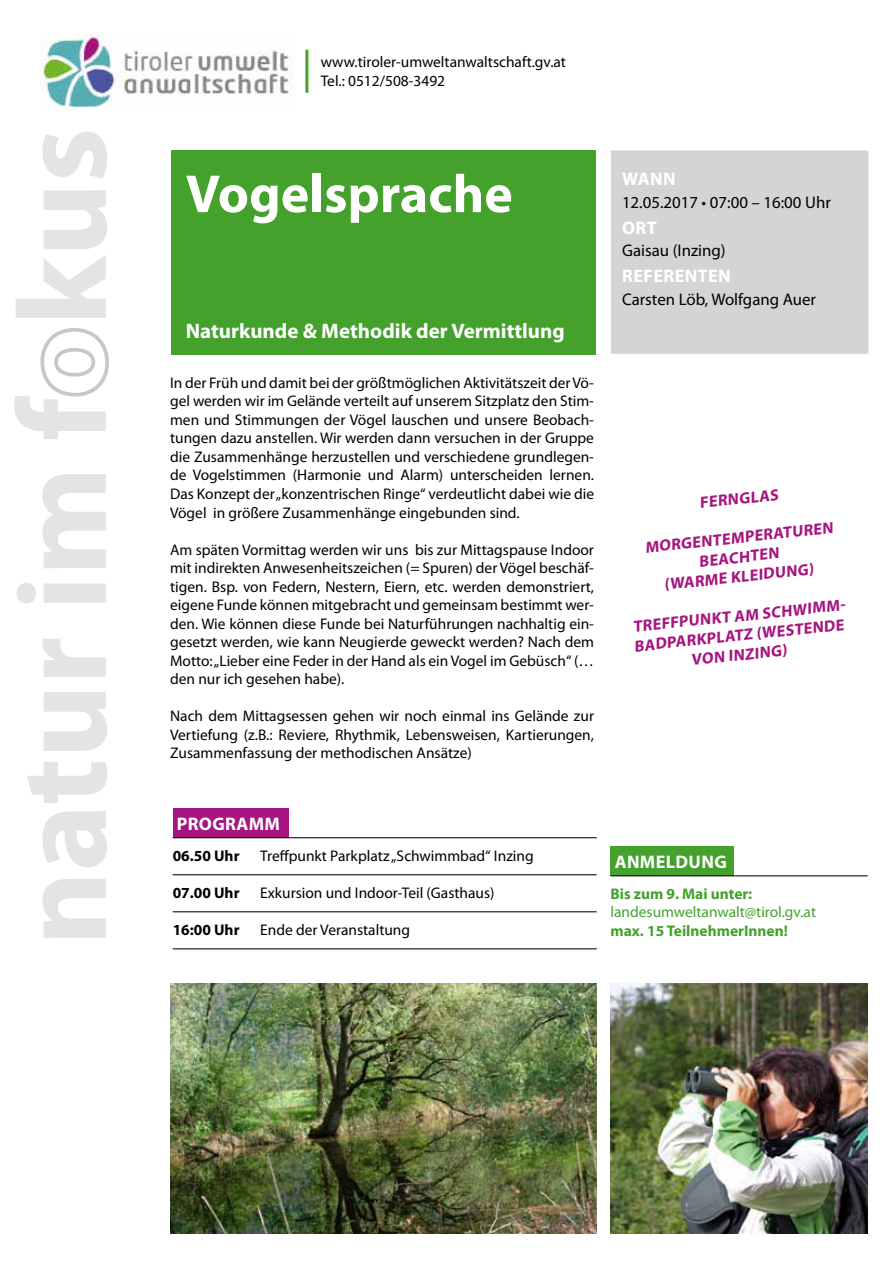
<style>
.page{position:relative;width:893px;height:1263px;background:#fff}
.page>*{position:absolute;margin:0;border:0;box-sizing:border-box;transform-origin:0 0}
.t1{font:700 54px "Myriad Pro";color:#fff}
.t2{font:700 21px "Myriad Pro";color:#fff}
.t3{font:700 18.3px "Myriad Pro";letter-spacing:.02em;color:#fff}
.t4{font:16.8px "Myriad Pro";color:#000}
.t5{font:700 16.2px/19.5px "Myriad Pro";color:#a61580;text-align:right}
.t6{font:15.45px/18.5px "Myriad Pro";color:#000;text-align:justify}
.t7{font:700 15.45px "Myriad Pro";color:#44a12b}
.t8{font:15.45px "Myriad Pro";color:#44a12b}
.t9{font:700 15.45px "Myriad Pro";color:#000}
</style>
<div class="page">
<svg style="left:16px;top:132px;width:91px;height:186px"></svg>
<svg style="left:40px;top:328px;width:69px;height:68px"></svg>
<svg style="left:14px;top:396px;width:93px;height:542px"></svg>
<img style="left:610px;top:983px;width:258px;height:250px">
<img style="left:170px;top:983px;width:427px;height:250px">
<div style="left:609px;top:149px;width:261px;height:206px;background:#d3d4d5;border:1px solid #fff"></div>
<div style="left:171px;top:150px;width:425px;height:204px;background:#44a12b"></div>
<div style="left:173px;top:808px;width:116px;height:30px;background:#a61580"></div>
<hr style="left:173px;top:837px;width:424px;height:1px;background:#000">
<hr style="left:173px;top:874px;width:424px;height:1px;background:#000">
<hr style="left:173px;top:911px;width:424px;height:1px;background:#000">
<hr style="left:173px;top:948px;width:424px;height:1px;background:#000">
<div style="left:610px;top:846px;width:124px;height:30px;background:#44a12b"></div>
<hr style="left:610px;top:875px;width:258px;height:1px;background:#000">
<img style="left:41px;top:34px;width:251px;height:76px">
<hr style="left:305px;top:50px;width:3px;height:43px;background:#44a12b">
<p class="t6" style="left:321px;top:53px;width:247px">www.tiroler-umweltanwaltschaft.gv.at<br>Tel.: 0512/508-3492</p>
<h1 class="t1" style="left:186px;top:159px;width:329px">Vogelsprache</h1>
<h2 class="t2" style="left:186px;top:317px;width:380px">Naturkunde &amp; Methodik der Vermittlung</h2>
<p class="t6" style="left:170px;top:373px;width:425px">In der Früh und damit bei der größtmöglichen Aktivitätszeit der Vö&shy;gel werden wir im Gelände verteilt auf unserem Sitzplatz den Stim&shy;men und Stimmungen der Vögel lauschen und unsere Beobach&shy;tungen dazu anstellen. Wir werden dann versuchen in der Gruppe die Zusammenhänge herzustellen und verschiedene grundlegen&shy;de Vogelstimmen (Harmonie und Alarm) unterscheiden lernen.<br>Das Konzept der „konzentrischen Ringe“ verdeutlicht dabei wie die Vögel in größere Zusammenhänge eingebunden sind.</p>
<p class="t6" style="left:170px;top:540px;width:425px">Am späten Vormittag werden wir uns bis zur Mittagspause Indoor mit indirekten Anwesenheitszeichen (= Spuren) der Vögel beschäf&shy;tigen. Bsp. von Federn, Nestern, Eiern, etc. werden demonstriert, eigene Funde können mitgebracht und gemeinsam bestimmt wer&shy;den. Wie können diese Funde bei Naturführungen nachhaltig ein&shy;gesetzt werden, wie kann Neugierde geweckt werden? Nach dem Motto: „Lieber eine Feder in der Hand als ein Vogel im Gebüsch“ (… den nur ich gesehen habe).</p>
<p class="t6" style="left:170px;top:706px;width:425px">Nach dem Mittagsessen gehen wir noch einmal ins Gelände zur Vertiefung (z.B.: Reviere, Rhythmik, Lebensweisen, Kartierungen, Zusammenfassung der methodischen Ansätze)</p>
<p class="t3" style="left:622px;top:167px;width:41px">Wann</p>
<p class="t4" style="left:622px;top:192px;width:210px">12.05.2017 • 07:00 – 16:00 Uhr</p>
<p class="t3" style="left:622px;top:216px;width:36px">ORT</p>
<p class="t4" style="left:622px;top:240px;width:105px">Gaisau (Inzing)</p>
<p class="t3" style="left:622px;top:264px;width:108px">Referenten</p>
<p class="t4" style="left:622px;top:289px;width:196px">Carsten Löb, Wolfgang Auer</p>
<p class="t5" style="left:699px;top:492px;width:29px;rotate:-6deg">ferng</p>
<p class="t5" style="left:691px;top:532px;width:102px;rotate:-6deg">ent emp er atur</p>
<p class="t5" style="left:661px;top:555px;width:122px;rotate:-6deg">beacht en<br>(w arm e Kleidung</p>
<p class="t5" style="left:632px;top:617px;width:57px;rotate:-6deg">tr effpunkt</p>
<p class="t5" style="left:733px;top:606px;width:74px;rotate:-6deg">am schwimm</p>
<p class="t5" style="left:633px;top:636px;width:63px;rotate:-6deg">badparkp</p>
<p class="t5" style="left:644px;top:537px;width:15px;rotate:-6deg">morg</p>
<p class="t5" style="left:715px;top:627px;width:130px;rotate:-6deg">lat z (w est ende</p>
<p class="t5" style="left:727px;top:646px;width:61px;rotate:-6deg">inzing )</p>
<p class="t3" style="left:177px;top:812px;width:105px">PROGRAMM</p>
<p class="t9" style="left:173px;top:845px;width:68px">06.50 Uhr</p>
<p class="t6" style="left:260px;top:846px;width:275px">Treffpunkt Parkplatz „Schwimmbad“ Inzing</p>
<p class="t9" style="left:173px;top:882px;width:68px">07.00 Uhr</p>
<p class="t6" style="left:260px;top:883px;width:236px">Exkursion und Indoor-Teil (Gasthaus)</p>
<p class="t9" style="left:173px;top:919px;width:68px">16:00 Uhr</p>
<p class="t6" style="left:260px;top:920px;width:151px">Ende der Veranstaltung</p>
<p class="t3" style="left:615px;top:850px;width:15px">Anm</p>
<p class="t3" style="left:656px;top:850px;width:46px">eldung</p>
<p class="t7" style="left:610px;top:883px;width:143px">Bis zum 9. Mai unter:</p>
<p class="t8" style="left:610px;top:903px;width:207px">landesumweltanwalt@tirol.gv.at</p>
<p class="t7" style="left:610px;top:921px;width:179px">max. 15 TeilnehmerInnen!</p>
</div>
